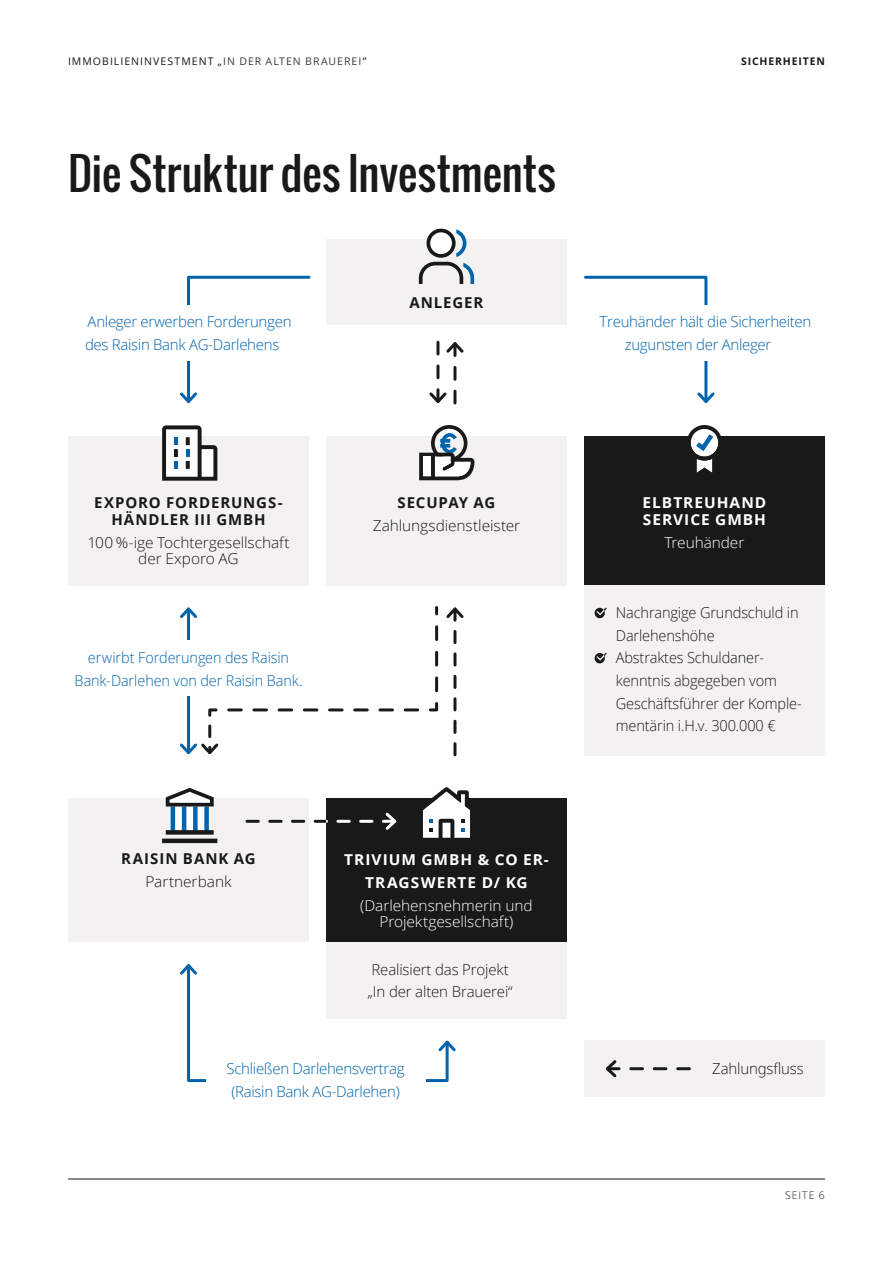
<style>
.page{position:relative;width:893px;height:1263px;background:#fff}
.page>*{position:absolute;margin:0;border:0;box-sizing:border-box;transform-origin:0 0}
.t1{font:43.5px "Oswald";color:#191919}
.t2{font:300 15px/22.6px "Open Sans";letter-spacing:-.01em;color:#191919}
.t3{font:300 15px/22.8px "Open Sans";letter-spacing:-.02em;color:#0064ad}
.t4{font:700 15px/16.5px "Open Sans";letter-spacing:.06em;color:#191919;text-align:center}
.t5{font:300 15px/22.8px "Open Sans";letter-spacing:-.02em;color:#0064ad;text-align:center;scale:.96 1}
.t6{font:700 15px/16.5px "Open Sans";letter-spacing:.065em;color:#fff}
.t7{font:300 15px/16.5px "Open Sans";letter-spacing:-.005em;color:#fff;text-align:center}
.t8{font:10.5px "Open Sans";letter-spacing:.095em;color:#191919}
.t9{font:700 10.5px "Open Sans";letter-spacing:.08em;color:#191919}
.t10{font:300 10.5px "Open Sans";letter-spacing:.1em;color:#191919}
.s1{color:#3a3a39}
</style>
<div class="page">
<hr style="left:68px;top:1178px;width:757px;height:1px;background:#191919">
<div style="left:68px;top:798px;width:241px;height:144px;background:#f4f1f1"></div>
<div style="left:326px;top:798px;width:241px;height:144px;background:#191919"></div>
<svg style="left:247px;top:812px;width:150px;height:18px"></svg>
<div style="left:326px;top:942px;width:241px;height:77px;background:#f4f1f1"></div>
<div style="left:584px;top:436px;width:241px;height:149px;background:#191919"></div>
<div style="left:68px;top:436px;width:241px;height:149px;background:#f4f1f1"></div>
<div style="left:326px;top:436px;width:241px;height:149px;background:#f4f1f1"></div>
<div style="left:584px;top:585px;width:241px;height:171px;background:#f4f1f1"></div>
<svg style="left:180px;top:275px;width:131px;height:128px"></svg>
<svg style="left:584px;top:275px;width:131px;height:128px"></svg>
<svg style="left:429px;top:340px;width:35px;height:65px"></svg>
<svg style="left:180px;top:606px;width:284px;height:151px"></svg>
<svg style="left:180px;top:964px;width:276px;height:119px"></svg>
<div style="left:69px;top:305px;width:239px;height:56px;background:#fff"></div>
<div style="left:584px;top:305px;width:238px;height:56px;background:#fff"></div>
<div style="left:206px;top:1052px;width:220px;height:56px;background:#fff"></div>
<div style="left:70px;top:640px;width:239px;height:56px;background:#fff"></div>
<svg style="left:595px;top:608px;width:12px;height:10px"></svg>
<svg style="left:595px;top:653px;width:12px;height:10px"></svg>
<div style="left:326px;top:239px;width:241px;height:86px;background:#f4f1f1"></div>
<div style="left:584px;top:1040px;width:241px;height:57px;background:#f4f1f1"></div>
<svg style="left:605px;top:1060px;width:84px;height:18px"></svg>
<svg style="left:418px;top:229px;width:56px;height:55px"></svg>
<svg style="left:162px;top:425px;width:55px;height:56px"></svg>
<svg style="left:422px;top:787px;width:48px;height:51px"></svg>
<svg style="left:175px;top:806px;width:29px;height:24px"></svg>
<hr style="left:162px;top:839px;width:55px;height:4px;background:#191919">
<hr style="left:171px;top:806px;width:4px;height:27px;background:#0064ad">
<hr style="left:182px;top:806px;width:4px;height:27px;background:#0064ad">
<div style="left:193px;top:806px;width:5px;height:27px;background:#0064ad"></div>
<div style="left:204px;top:806px;width:5px;height:27px;background:#0064ad"></div>
<svg style="left:166px;top:788px;width:48px;height:18px"></svg>
<div style="left:166px;top:830px;width:48px;height:5px;background:#191919"></div>
<svg style="left:688px;top:425px;width:33px;height:48px"></svg>
<svg style="left:419px;top:425px;width:55px;height:55px"></svg>
<div style="left:423px;top:457px;width:8px;height:19px;background:#fff"></div>
<p class="t8" style="left:68px;top:54px;width:300px">IMMOBILIENINVESTMENT „<span class="s1">IN DER ALTEN BRAUEREI</span>”</p>
<h1 class="t1" style="left:68px;top:140px;width:489px">Die Struktur des Investments</h1>
<p class="t4" style="left:409px;top:294px;width:76px">ANLEGER</p>
<p class="t9" style="left:741px;top:54px;width:85px">SICHERHEITEN</p>
<p class="t3" style="left:85px;top:310px;width:208px">Anleger erwerben Forderungen des Raisin Bank AG-Darlehens</p>
<p class="t3" style="left:625px;top:310px;width:188px;text-indent:-25px">Treuhänder hält die Sicherheiten zugunsten der Anleger</p>
<p class="t4" style="left:94px;top:494px;width:190px">EXPORO FORDERUNGS-<br>HÄNDLER III GMBH</p>
<p class="t2" style="left:87px;top:534px;width:204px;line-height:16.5px;text-align:center">100 %-ige Tochtergesellschaft der Exporo AG</p>
<p class="t5" style="left:75px;top:645px;width:239px">erwirbt Forderungen des Raisin<br>Bank-Darlehen von der Raisin Bank.</p>
<p class="t4" style="left:397px;top:494px;width:99px">SECUPAY AG</p>
<p class="t2" style="left:373px;top:514px;width:149px">Zahlungsdienstleister</p>
<p class="t4" style="left:121px;top:850px;width:136px">RAISIN BANK AG</p>
<p class="t2" style="left:146px;top:870px;width:88px">Partnerbank</p>
<p class="t6" style="left:344px;top:848px;width:206px;line-height:22.8px;text-align:center">TRIVIUM GMBH &amp; CO ER-<br>TRAGSWERTE D/ KG</p>
<p class="t7" style="left:360px;top:896px;width:174px">(Darlehensnehmerin und<br>Projektgesellschaft)</p>
<p class="t2" style="left:367px;top:958px;width:147px">Realisiert das Projekt „In der alten Brauerei“</p>
<p class="t3" style="left:227px;top:1057px;width:179px;text-align:center">Schließen Darlehensvertrag (Raisin Bank AG-Darlehen)</p>
<p class="t6" style="left:643px;top:494px;width:125px">ELBTREUHAND<br>SERVICE GMBH</p>
<p class="t7" style="left:665px;top:534px;width:81px">Treuhänder</p>
<p class="t2" style="left:616px;top:601px;width:187px">Nachrangige Grundschuld in<br>Darlehenshöhe<br>Abstraktes Schuldaner&shy;kenntnis abgegeben vom<br>Geschäftsführer der Komple&shy;mentärin i.H.v. 300.000 €</p>
<p class="t2" style="left:712px;top:1057px;width:93px">Zahlungsfluss</p>
<p class="t10" style="left:785px;top:1188px;width:41px">SEITE 6</p>
</div>
